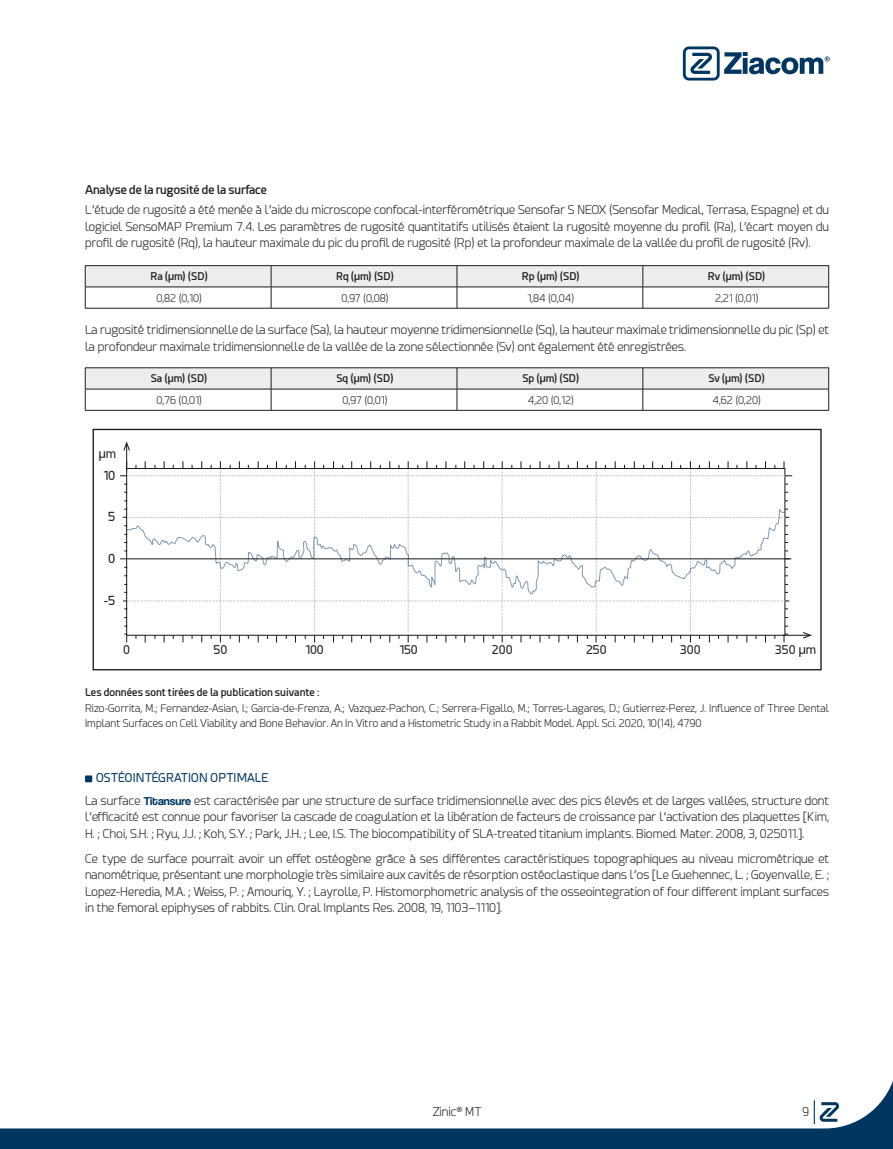
<style>
.page{position:relative;width:893px;height:1149px;background:#fff}
.page>*{position:absolute;margin:0;border:0;box-sizing:border-box;transform-origin:0 0}
.t1{font:12.3px/22.2px "Esphimere";color:#1d1d1b;text-align:center}
.t2{font:300 12px/16.5px "Esphimere";color:#1d1d1b;text-align:justify}
.t3{font:600 12px "Esphimere";letter-spacing:-.01em;color:#1d1d1b}
.t4{font:12px "Esphimere";color:#003660}
.t5{font:11.85px "Esphimere";color:#1d1d1b}
.t6{font:300 10.5px/15px "Esphimere";color:#1d1d1b}
.t7{font:600 10.5px "Esphimere";color:#1d1d1b}
.s1{font-size:12.3px}
.s2{font-family:"Coolvetica Rg";font-weight:400;color:#003660}
</style>
<div class="page">
<svg style="left:85px;top:265px;width:744px;height:43px"></svg>
<hr style="left:85px;top:308px;width:186px;height:1px;background:#1d1d1b">
<hr style="left:271px;top:308px;width:186px;height:1px;background:#1d1d1b">
<hr style="left:457px;top:308px;width:186px;height:1px;background:#1d1d1b">
<hr style="left:643px;top:308px;width:186px;height:1px;background:#1d1d1b">
<svg style="left:85px;top:367px;width:744px;height:43px"></svg>
<hr style="left:85px;top:410px;width:186px;height:1px;background:#1d1d1b">
<hr style="left:271px;top:410px;width:186px;height:1px;background:#1d1d1b">
<hr style="left:457px;top:410px;width:186px;height:1px;background:#1d1d1b">
<hr style="left:643px;top:410px;width:186px;height:1px;background:#1d1d1b">
<div style="left:85px;top:775px;width:7px;height:7px;background:#003660"></div>
<svg style="left:120px;top:441px;width:692px;height:201px"></svg>
<div style="left:93px;top:428px;width:729px;height:242px;border:1px solid #1d1d1b"></div>
<svg style="left:127px;top:509px;width:658px;height:85px"></svg>
<svg style="left:0;top:1080px;width:893px;height:68px"></svg>
<svg style="left:814px;top:1099px;width:25px;height:24px"></svg>
<svg style="left:683px;top:46px;width:147px;height:34px"></svg>
<p class="t3" style="left:85px;top:182px;width:184px">Analyse de la rugosité de la surface</p>
<p class="t2" style="left:85px;top:202px;width:746px">L’étude de rugosité a été menée à l’aide du microscope confocal-interférométrique Sensofar S NEOX (Sensofar Medical, Terrasa, Espagne) et du logiciel SensoMAP Premium 7.4. Les paramètres de rugosité quantitatifs utilisés étaient la rugosité moyenne du profil (Ra), l’écart moyen du profil de rugosité (Rq), la hauteur maximale du pic du profil de rugosité (Rp) et la profondeur maximale de la vallée du profil de rugosité (Rv).</p>
<p class="t7" style="left:150px;top:270px;width:59px">Ra (μm) (SD)</p>
<p class="t7" style="left:336px;top:270px;width:60px">Rq (μm) (SD)</p>
<p class="t7" style="left:522px;top:270px;width:60px">Rp (μm) (SD)</p>
<p class="t7" style="left:708px;top:270px;width:59px">Rv (μm) (SD)</p>
<p class="t6" style="left:156px;top:290px;width:47px">0,82 (0,10)</p>
<p class="t6" style="left:341px;top:290px;width:49px">0,97 (0,08)</p>
<p class="t6" style="left:528px;top:290px;width:48px">1,84 (0,04)</p>
<p class="t6" style="left:715px;top:290px;width:45px">2,21 (0,01)</p>
<p class="t2" style="left:85px;top:321px;width:746px">La rugosité tridimensionnelle de la surface (Sa), la hauteur moyenne tridimensionnelle (Sq), la hauteur maximale tridimensionnelle du pic (Sp) et la profondeur maximale tridimensionnelle de la vallée de la zone sélectionnée (Sv) ont également été enregistrées.</p>
<p class="t7" style="left:151px;top:372px;width:58px">Sa (μm) (SD)</p>
<p class="t7" style="left:336px;top:372px;width:59px">Sq (μm) (SD)</p>
<p class="t7" style="left:522px;top:372px;width:59px">Sp (μm) (SD)</p>
<p class="t7" style="left:709px;top:372px;width:58px">Sv (μm) (SD)</p>
<p class="t6" style="left:156px;top:392px;width:47px">0,76 (0,01)</p>
<p class="t6" style="left:342px;top:392px;width:47px">0,97 (0,01)</p>
<p class="t6" style="left:528px;top:392px;width:48px">4,20 (0,12)</p>
<p class="t6" style="left:713px;top:392px;width:50px">4,62 (0,20)</p>
<p class="t1" style="left:99px;top:442px;width:19px">µm<br>10</p>
<p class="t1" style="left:108px;top:505px;width:9px">5</p>
<p class="t1" style="left:108px;top:547px;width:9px">0</p>
<p class="t1" style="left:104px;top:589px;width:13px">-5</p>
<p class="t5" style="left:123px;top:642px;width:8px">0</p>
<p class="t5" style="left:214px;top:642px;width:15px">50</p>
<p class="t5" style="left:305px;top:642px;width:20px">100</p>
<p class="t5" style="left:399px;top:642px;width:20px">150</p>
<p class="t5" style="left:492px;top:642px;width:22px">200</p>
<p class="t5" style="left:586px;top:642px;width:22px">250</p>
<p class="t5" style="left:680px;top:642px;width:22px">300</p>
<p class="t5" style="left:775px;top:642px;width:43px">350 <span class="s1">µm</span></p>
<p class="t7" style="left:85px;top:685px;width:236px">Les données sont tirées de la publication suivante :</p>
<p class="t6" style="left:85px;top:700px;width:746px">Rizo-Gorrita, M.; Fernandez-Asian, I.; Garcia-de-Frenza, A.; Vazquez-Pachon, C.; Serrera-Figallo, M.; Torres-Lagares, D.; Gutierrez-Perez, J. Influence of Three Dental<br>Implant Surfaces on Cell Viability and Bone Behavior. An In Vitro and a Histometric Study in a Rabbit Model. Appl. Sci. 2020, 10(14), 4790</p>
<p class="t4" style="left:96px;top:771px;width:174px">OSTÉOINTÉGRATION OPTIMALE</p>
<p class="t2" style="left:85px;top:792px;width:746px">La surface <span class="s2">Titansure</span> est caractérisée par une structure de surface tridimensionnelle avec des pics élevés et de larges vallées, structure dont l’efficacité est connue pour favoriser la cascade de coagulation et la libération de facteurs de croissance par l’activation des plaquettes [Kim, H. ; Choi, S.H. ; Ryu, J.J. ; Koh, S.Y. ; Park, J.H. ; Lee, I.S. The biocompatibility of SLA-treated titanium implants. Biomed. Mater. 2008, 3, 025011.].</p>
<p class="t2" style="left:85px;top:850px;width:746px">Ce type de surface pourrait avoir un effet ostéogène grâce à ses différentes caractéristiques topographiques au niveau micrométrique et nanométrique, présentant une morphologie très similaire aux cavités de résorption ostéoclastique dans l’os [Le Guehennec, L. ; Goyenvalle, E. ; Lopez-Heredia, M.A. ; Weiss, P. ; Amouriq, Y. ; Layrolle, P. Histomorphometric analysis of the osseointegration of four different implant surfaces in the femoral epiphyses of rabbits. Clin. Oral Implants Res. 2008, 19, 1103–1110].</p>
<p class="t2" style="left:433px;top:1103px;width:50px">Zinic<sup>®</sup> MT</p>
<p class="t2" style="left:802px;top:1103px;width:8px">9</p>
</div>
